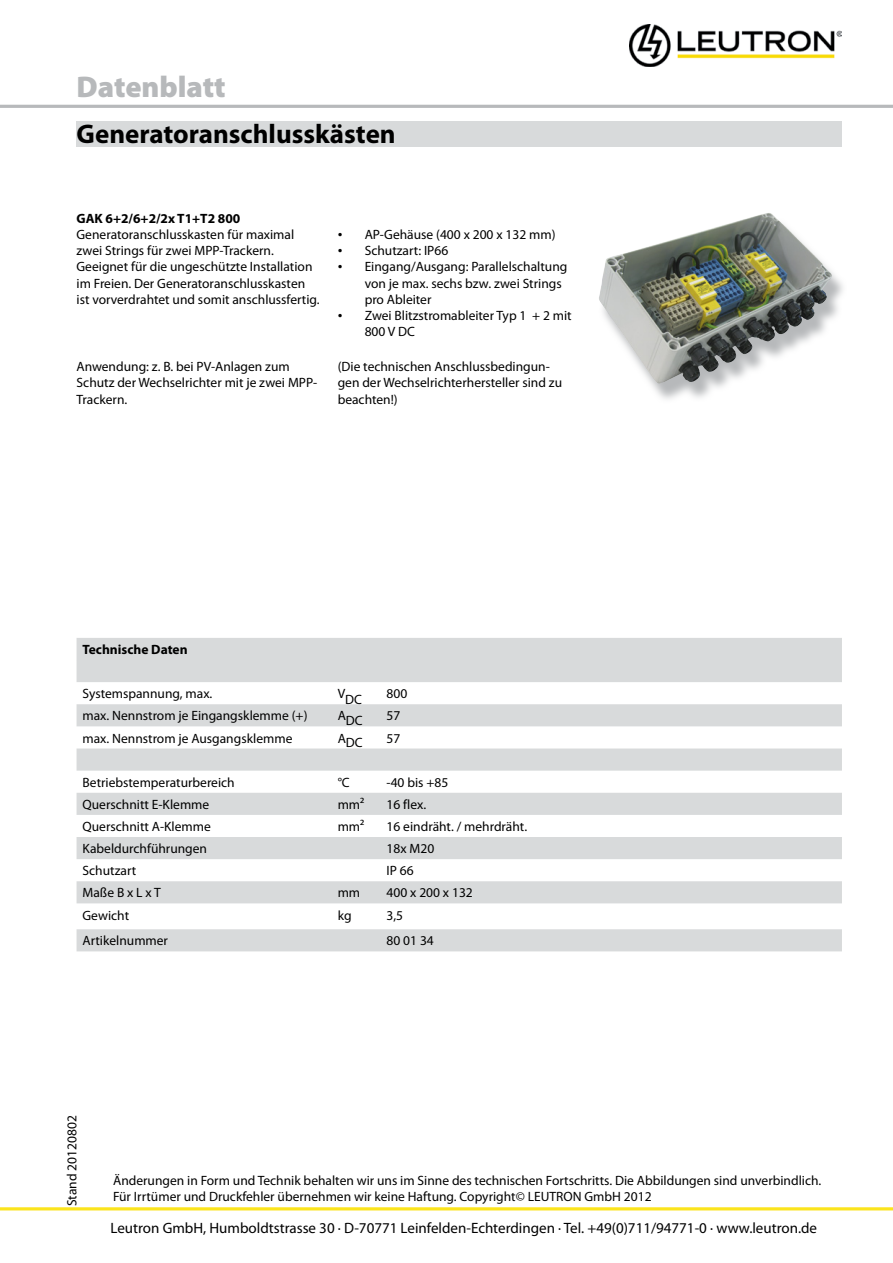
<style>
.page{position:relative;width:893px;height:1263px;background:#fff}
.page>*{position:absolute;margin:0;border:0;box-sizing:border-box;transform-origin:0 0}
.t1{font:900 30px "Myriad Pro";color:#b7b9bb}
.t2{font:700 27px "Myriad Pro";color:#000}
.t3{font:15px "Myriad Pro";color:#000}
.t4{font:13.5px/16.2px "Myriad Pro";color:#000}
.t5{font:700 13.5px "Myriad Pro";color:#000}
.s1{font-family:"Times New Roman"}
</style>
<div class="page">
<hr style="left:0;top:105px;width:893px;height:3px;background:#b7b9bb">
<img style="left:629px;top:25px;width:213px;height:41px">
<hr style="left:0;top:1207px;width:893px;height:3px;background:#fbe41c">
<div style="left:77px;top:121px;width:765px;height:26px;background:#d8dadb"></div>
<svg style="left:652px;top:257px;width:191px;height:142px"></svg>
<img style="left:599px;top:217px;width:218px;height:168px">
<div style="left:77px;top:638px;width:765px;height:22px;background:#d8dadb"></div>
<svg style="left:77px;top:660px;width:765px;height:291px;fill:#d8dadb"></svg>
<h1 class="t1" style="left:77px;top:70px;width:151px">Datenblatt</h1>
<h2 class="t2" style="left:77px;top:116px;width:321px">Generatoranschlusskästen</h2>
<p class="t5" style="left:77px;top:209px;width:165px">GAK 6+2/6+2/2x T1+T2 800</p>
<p class="t4" style="left:77px;top:226px;width:245px">Generatoranschlusskasten für maximal zwei Strings für zwei MPP-Trackern.<br>Geeignet für die ungeschützte Installation im Freien. Der Generatoranschlusskasten ist vorverdrahtet und somit anschlussfertig.</p>
<p class="t4" style="left:338px;top:226px;width:219px"><span class="s1">•</span> AP-Gehäuse (400 x 200 x 132 mm)</p>
<p class="t4" style="left:338px;top:242px;width:112px"><span class="s1">•</span> Schutzart: IP66</p>
<p class="t4" style="left:365px;top:258px;width:204px;text-indent:-27px"><span class="s1">•</span> Eingang/Ausgang: Parallelschaltung von je max. sechs bzw. zwei Strings pro Ableiter</p>
<p class="t4" style="left:365px;top:307px;width:209px;text-indent:-27px"><span class="s1">•</span> Zwei Blitzstromableiter Typ 1 + 2 mit<br>800 V DC</p>
<p class="t4" style="left:77px;top:358px;width:242px">Anwendung: z. B. bei PV-Anlagen zum<br>Schutz der Wechselrichter mit je zwei MPP-<br>Trackern.</p>
<p class="t4" style="left:338px;top:358px;width:226px">(Die technischen Anschlussbedingun&shy;gen der Wechselrichterhersteller sind zu beachten!)</p>
<p class="t5" style="left:83px;top:641px;width:107px">Technische Daten</p>
<p class="t4" style="left:83px;top:685px;width:131px">Systemspannung, max.</p>
<p class="t4" style="left:338px;top:691px;width:26px">VDC</p>
<p class="t4" style="left:387px;top:685px;width:22px">800</p>
<p class="t4" style="left:83px;top:707px;width:226px">max. Nennstrom je Eingangsklemme (+)</p>
<p class="t4" style="left:338px;top:712px;width:27px">ADC</p>
<p class="t4" style="left:387px;top:707px;width:15px">57</p>
<p class="t4" style="left:83px;top:730px;width:211px">max. Nennstrom je Ausgangsklemme</p>
<p class="t4" style="left:338px;top:734px;width:27px">ADC</p>
<p class="t4" style="left:387px;top:730px;width:15px">57</p>
<p class="t4" style="left:83px;top:774px;width:154px">Betriebstemperaturbereich</p>
<p class="t4" style="left:338px;top:774px;width:14px">°C</p>
<p class="t4" style="left:387px;top:774px;width:63px">-40 bis +85</p>
<p class="t4" style="left:83px;top:796px;width:128px">Querschnitt E-Klemme</p>
<p class="t4" style="left:338px;top:796px;width:28px">mm²</p>
<p class="t4" style="left:387px;top:796px;width:41px">16 flex.</p>
<p class="t4" style="left:83px;top:818px;width:130px">Querschnitt A-Klemme</p>
<p class="t4" style="left:338px;top:818px;width:28px">mm²</p>
<p class="t4" style="left:387px;top:818px;width:142px">16 eindräht. / mehrdräht.</p>
<p class="t4" style="left:83px;top:840px;width:126px">Kabeldurchführungen</p>
<p class="t4" style="left:387px;top:840px;width:49px">18x M20</p>
<p class="t4" style="left:83px;top:862px;width:55px">Schutzart</p>
<p class="t4" style="left:387px;top:862px;width:29px">IP 66</p>
<p class="t4" style="left:83px;top:884px;width:80px">Maße B x L x T</p>
<p class="t4" style="left:338px;top:884px;width:24px">mm</p>
<p class="t4" style="left:387px;top:884px;width:88px">400 x 200 x 132</p>
<p class="t4" style="left:83px;top:907px;width:48px">Gewicht</p>
<p class="t4" style="left:338px;top:907px;width:15px">kg</p>
<p class="t4" style="left:387px;top:907px;width:18px">3,5</p>
<p class="t4" style="left:83px;top:932px;width:87px">Artikelnummer</p>
<p class="t4" style="left:387px;top:932px;width:49px">80 01 34</p>
<p class="t4" style="left:64px;top:1206px;width:92px;rotate:-90deg">Stand 20120802</p>
<p class="t4" style="left:113px;top:1172px;width:710px">Änderungen in Form und Technik behalten wir uns im Sinne des technischen Fortschritts. Die Abbildungen sind unverbindlich.<br>Für Irrtümer und Druckfehler übernehmen wir keine Haftung. Copyright© LEUTRON GmbH 2012</p>
<p class="t3" style="left:111px;top:1219px;width:708px">Leutron GmbH, Humboldtstrasse 30 · D-70771 Leinfelden-Echterdingen · Tel. +49(0)711/94771-0 · www.leutron.de</p>
</div>
